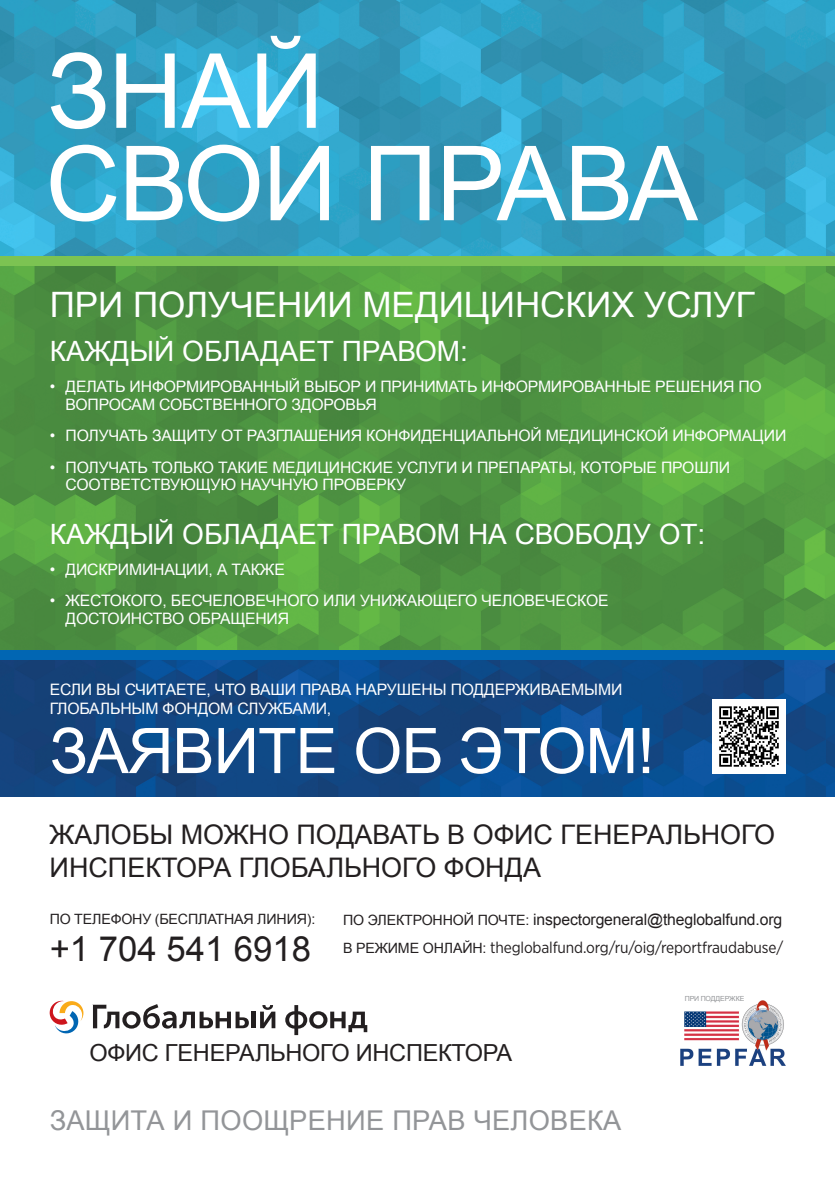
<style>
.page{position:relative;width:835px;height:1180px;background:#fff}
.page>*{position:absolute;margin:0;border:0;box-sizing:border-box;transform-origin:0 0}
.t1{font:103.77px "Arial";letter-spacing:-.015em;color:#fff}
.t2{font:63px "Arial";letter-spacing:-.015em;color:#fff}
.t3{font:35px "Arial";color:#fff}
.t4{font:34.68px "Arial";color:#231f20}
.t5{font:28px "Arial";color:#fff}
.t6{font:27.23px "Arial";letter-spacing:.01em;color:#939598}
.t7{font:26.95px/32.3px "Arial";color:#231f20}
.t8{font:23.52px "Arial";letter-spacing:-.01em;color:#231f20}
.t9{font:15.75px/17.5px "Arial";letter-spacing:-.01em;color:#fff}
.t10{font:15.75px "Gotham Narrow";letter-spacing:-.01em;color:#231f20}
.t11{font:15.75px "Arial";letter-spacing:-.01em;color:#231f20}
.t12{font:14.21px "Arial";letter-spacing:-.01em;color:#231f20}
.t13{font:7px "Arial";letter-spacing:-.01em;color:#939598}
.s1{font-size:14.21px}
.s2{font-family:"Arial";font-size:14.21px}
</style>
<div class="page">
<img style="left:0;top:660px;width:834px;height:136px">
<img style="left:0;top:0;width:834px;height:256px">
<img style="left:0;top:265px;width:834px;height:385px">
<div style="left:0;top:256px;width:834px;height:9px;background:#7cc352"></div>
<div style="left:0;top:650px;width:834px;height:10px;background:#0166b3"></div>
<img style="left:680px;top:1000px;width:105px;height:65px">
<img style="left:712px;top:700px;width:73px;height:73px">
<svg style="left:50px;top:1001px;width:33px;height:33px"></svg>
<svg style="left:93px;top:1004px;width:156px;height:24px"></svg>
<hr style="left:251px;top:1011px;width:4px;height:17px;background:#231f20">
<svg style="left:260px;top:1005px;width:15px;height:23px"></svg>
<svg style="left:285px;top:1005px;width:82px;height:30px"></svg>
<p class="t1" style="left:47px;top:23px;width:278px">ЗНАЙ</p>
<p class="t1" style="left:45px;top:116px;width:654px">СВОИ ПРАВА</p>
<p class="t3" style="left:50px;top:282px;width:706px">ПРИ ПОЛУЧЕНИИ МЕДИЦИНСКИХ УСЛУГ</p>
<p class="t5" style="left:50px;top:333px;width:420px">КАЖДЫЙ ОБЛАДАЕТ ПРАВОМ:</p>
<p class="t9" style="left:66px;top:378px;width:697px;text-indent:-16px">• ДЕЛАТЬ ИНФОРМИРОВАННЫЙ ВЫБОР И ПРИНИМАТЬ ИНФОРМИРОВАННЫЕ РЕШЕНИЯ ПО<br>ВОПРОСАМ СОБСТВЕННОГО ЗДОРОВЬЯ</p>
<p class="t9" style="left:50px;top:427px;width:738px">• ПОЛУЧАТЬ ЗАЩИТУ ОТ РАЗГЛАШЕНИЯ КОНФИДЕНЦИАЛЬНОЙ МЕДИЦИНСКОЙ ИНФОРМАЦИИ</p>
<p class="t9" style="left:66px;top:458px;width:666px;text-indent:-16px">• ПОЛУЧАТЬ ТОЛЬКО ТАКИЕ МЕДИЦИНСКИЕ УСЛУГИ И ПРЕПАРАТЫ, КОТОРЫЕ ПРОШЛИ<br>СООТВЕТСТВУЮЩУЮ НАУЧНУЮ ПРОВЕРКУ</p>
<p class="t5" style="left:50px;top:515px;width:657px">КАЖДЫЙ ОБЛАДАЕТ ПРАВОМ НА СВОБОДУ ОТ:</p>
<p class="t9" style="left:50px;top:561px;width:237px">• ДИСКРИМИНАЦИИ, А ТАКЖЕ</p>
<p class="t9" style="left:66px;top:592px;width:544px;text-indent:-16px">• ЖЕСТОКОГО, БЕСЧЕЛОВЕЧНОГО ИЛИ УНИЖАЮЩЕГО ЧЕЛОВЕЧЕСКОЕ<br>ДОСТОИНСТВО ОБРАЩЕНИЯ</p>
<p class="t9" style="left:50px;top:680px;width:574px">ЕСЛИ ВЫ СЧИТАЕТЕ, ЧТО ВАШИ ПРАВА НАРУШЕНЫ ПОДДЕРЖИВАЕМЫМИ</p>
<p class="t9" style="left:50px;top:699px;width:283px">ГЛОБАЛЬНЫМ ФОНДОМ СЛУЖБАМИ,</p>
<p class="t2" style="left:50px;top:709px;width:606px">ЗАЯВИТЕ ОБ ЭТОМ!</p>
<p class="t7" style="left:50px;top:819px;width:727px">ЖАЛОБЫ МОЖНО ПОДАВАТЬ В ОФИС ГЕНЕРАЛЬНОГО<br>ИНСПЕКТОРА ГЛОБАЛЬНОГО ФОНДА</p>
<p class="t12" style="left:50px;top:909px;width:267px">ПО ТЕЛЕФОНУ (БЕСПЛАТНАЯ ЛИНИЯ):</p>
<p class="t4" style="left:50px;top:925px;width:263px">+1 704 541 6918</p>
<p class="t11" style="left:343px;top:909px;width:440px"><span class="s1">ПО ЭЛЕКТРОННОЙ ПОЧТЕ:</span> inspectorgeneral@theglobalfund.org</p>
<p class="t10" style="left:343px;top:938px;width:441px"><span class="s2">В РЕЖИМЕ ОНЛАЙН:</span> theglobalfund.org/ru/oig/reportfraudabuse/</p>
<p class="t8" style="left:89px;top:1037px;width:424px">ОФИС ГЕНЕРАЛЬНОГО ИНСПЕКТОРА</p>
<p class="t6" style="left:50px;top:1103px;width:573px">ЗАЩИТА И ПООЩРЕНИЕ ПРАВ ЧЕЛОВЕКА</p>
<p class="t13" style="left:684px;top:994px;width:61px">ПРИ ПОДДЕРЖКЕ</p>
</div>
